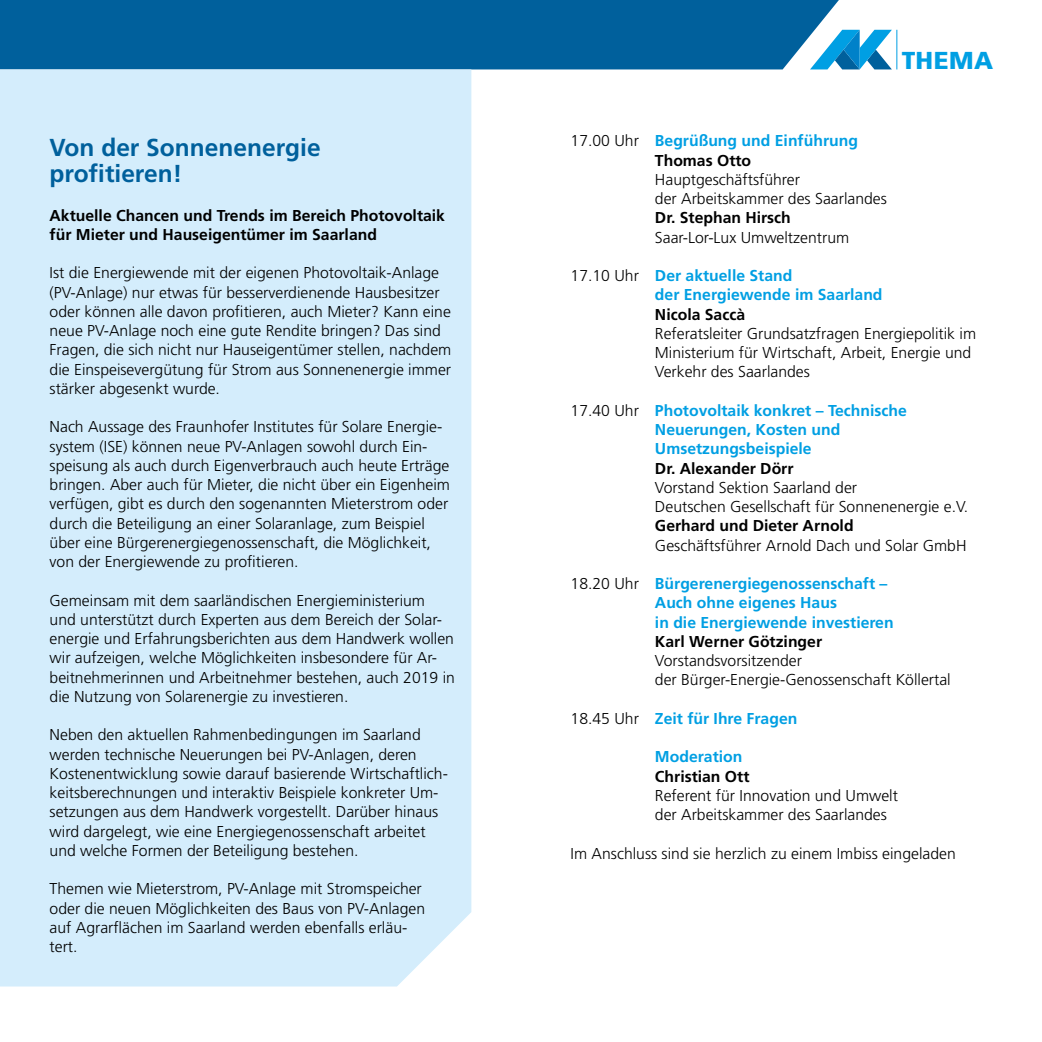
<style>
.page{position:relative;width:1042px;height:1042px;background:#fff}
.page>*{position:absolute;margin:0;border:0;box-sizing:border-box;transform-origin:0 0}
.t1{font:700 24.5px/26.2px "Frutiger";color:#00609c}
.t2{font:900 24.5px "Frutiger";letter-spacing:.015em;color:#009fe3}
.t3{font:300 15.75px/19.2px "Frutiger";color:#000}
.t4{font:700 15.75px/19.2px "Frutiger";color:#009fe3}
.t5{font:700 15.75px/19.2px "Frutiger";color:#000}
.s1{font-weight:300;color:#000}
.s2{color:#000}
</style>
<div class="page">
<svg style="left:851px;top:30px;width:41px;height:39px"></svg>
<hr style="left:896px;top:30px;width:1px;height:39px;background:#009fe3">
<div style="left:0;top:0;width:851px;height:69px;background:#00609c"></div>
<div style="left:0;top:69px;width:471px;height:917px;background:#d4edfc"></div>
<h1 class="t1" style="left:50px;top:134px;width:272px">Von der Sonnenenergie profitieren!</h1>
<p class="t5" style="left:50px;top:205px;width:397px">Aktuelle Chancen und Trends im Bereich Photovoltaik für Mieter und Hauseigentümer im Saarland</p>
<p class="t3" style="left:50px;top:263px;width:403px">Ist die Energiewende mit der eigenen Photovoltaik-Anlage (PV-Anlage) nur etwas für besserverdienende Hausbesitzer oder können alle davon profitieren, auch Mieter? Kann eine neue PV-Anlage noch eine gute Rendite bringen? Das sind Fragen, die sich nicht nur Hauseigentümer stellen, nachdem die Einspeisevergütung für Strom aus Sonnenenergie immer stärker abgesenkt wurde.</p>
<p class="t3" style="left:50px;top:417px;width:402px">Nach Aussage des Fraunhofer Institutes für Solare Energie&shy;system (ISE) können neue PV-Anlagen sowohl durch Ein&shy;speisung als auch durch Eigenverbrauch auch heute Erträge bringen. Aber auch für Mieter, die nicht über ein Eigenheim verfügen, gibt es durch den sogenannten Mieterstrom oder durch die Beteiligung an einer Solaranlage, zum Beispiel über eine Bürgerenergiegenossenschaft, die Möglichkeit, von der Energiewende zu profitieren.</p>
<p class="t3" style="left:50px;top:590px;width:407px">Gemeinsam mit dem saarländischen Energieministerium und unterstützt durch Experten aus dem Bereich der Solar&shy;energie und Erfahrungsberichten aus dem Handwerk wollen wir aufzeigen, welche Möglichkeiten insbesondere für Ar&shy;beitnehmerinnen und Arbeitnehmer bestehen, auch 2019 in die Nutzung von Solarenergie zu investieren.</p>
<p class="t3" style="left:50px;top:725px;width:400px">Neben den aktuellen Rahmenbedingungen im Saarland werden technische Neuerungen bei PV-Anlagen, deren Kostenentwicklung sowie darauf basierende Wirtschaftlich&shy;keitsberechnungen und interaktiv Beispiele konkreter Um&shy;setzungen aus dem Handwerk vorgestellt. Darüber hinaus wird dargelegt, wie eine Energiegenossenschaft arbeitet und welche Formen der Beteiligung bestehen.</p>
<p class="t3" style="left:50px;top:879px;width:377px">Themen wie Mieterstrom, PV-Anlage mit Stromspeicher oder die neuen Möglichkeiten des Baus von PV-Anlagen auf Agrarflächen im Saarland werden ebenfalls erläu&shy;tert.</p>
<h1 class="t2" style="left:902px;top:46px;width:93px">THEMA</h1>
<p class="t4" style="left:655px;top:131px;width:205px;text-indent:-84px"><span class="s1">17.00 Uhr</span> Begrüßung und Einführung<br><span class="s2">Thomas Otto</span></p>
<p class="t3" style="left:655px;top:170px;width:233px">Hauptgeschäftsführer<br>der Arbeitskammer des Saarlandes</p>
<p class="t5" style="left:655px;top:208px;width:137px">Dr. Stephan Hirsch</p>
<p class="t3" style="left:655px;top:227px;width:196px">Saar-Lor-Lux Umweltzentrum</p>
<p class="t4" style="left:655px;top:266px;width:229px;text-indent:-84px"><span class="s1">17.10 Uhr</span> Der aktuelle Stand<br>der Energiewende im Saarland</p>
<p class="t5" style="left:655px;top:304px;width:92px">Nicola Saccà</p>
<p class="t3" style="left:655px;top:324px;width:323px">Referatsleiter Grundsatzfragen Energiepolitik im<br>Ministerium für Wirtschaft, Arbeit, Energie und<br>Verkehr des Saarlandes</p>
<p class="t4" style="left:655px;top:400px;width:253px;text-indent:-84px"><span class="s1">17.40 Uhr</span> Photovoltaik konkret – Technische<br>Neuerungen, Kosten und<br>Umsetzungsbeispiele</p>
<p class="t5" style="left:655px;top:458px;width:140px">Dr. Alexander Dörr</p>
<p class="t3" style="left:655px;top:478px;width:315px">Vorstand Sektion Saarland der<br>Deutschen Gesellschaft für Sonnenenergie e.V.</p>
<p class="t5" style="left:655px;top:516px;width:200px">Gerhard und Dieter Arnold</p>
<p class="t3" style="left:655px;top:535px;width:313px">Geschäftsführer Arnold Dach und Solar GmbH</p>
<p class="t4" style="left:655px;top:574px;width:240px;text-indent:-84px"><span class="s1">18.20 Uhr</span> Bürgerenergiegenossenschaft –<br>Auch ohne eigenes Haus<br>in die Energiewende investieren</p>
<p class="t5" style="left:655px;top:631px;width:169px">Karl Werner Götzinger</p>
<p class="t3" style="left:655px;top:651px;width:297px">Vorstandsvorsitzender<br>der Bürger-Energie-Genossenschaft Köllertal</p>
<p class="t4" style="left:570px;top:708px;width:228px"><span class="s1">18.45 Uhr</span> Zeit für Ihre Fragen</p>
<p class="t4" style="left:655px;top:747px;width:89px">Moderation</p>
<p class="t5" style="left:655px;top:766px;width:96px">Christian Ott</p>
<p class="t3" style="left:655px;top:786px;width:245px">Referent für Innovation und Umwelt der Arbeitskammer des Saarlandes</p>
<p class="t3" style="left:570px;top:843px;width:387px">Im Anschluss sind sie herzlich zu einem Imbiss eingeladen</p>
</div>
